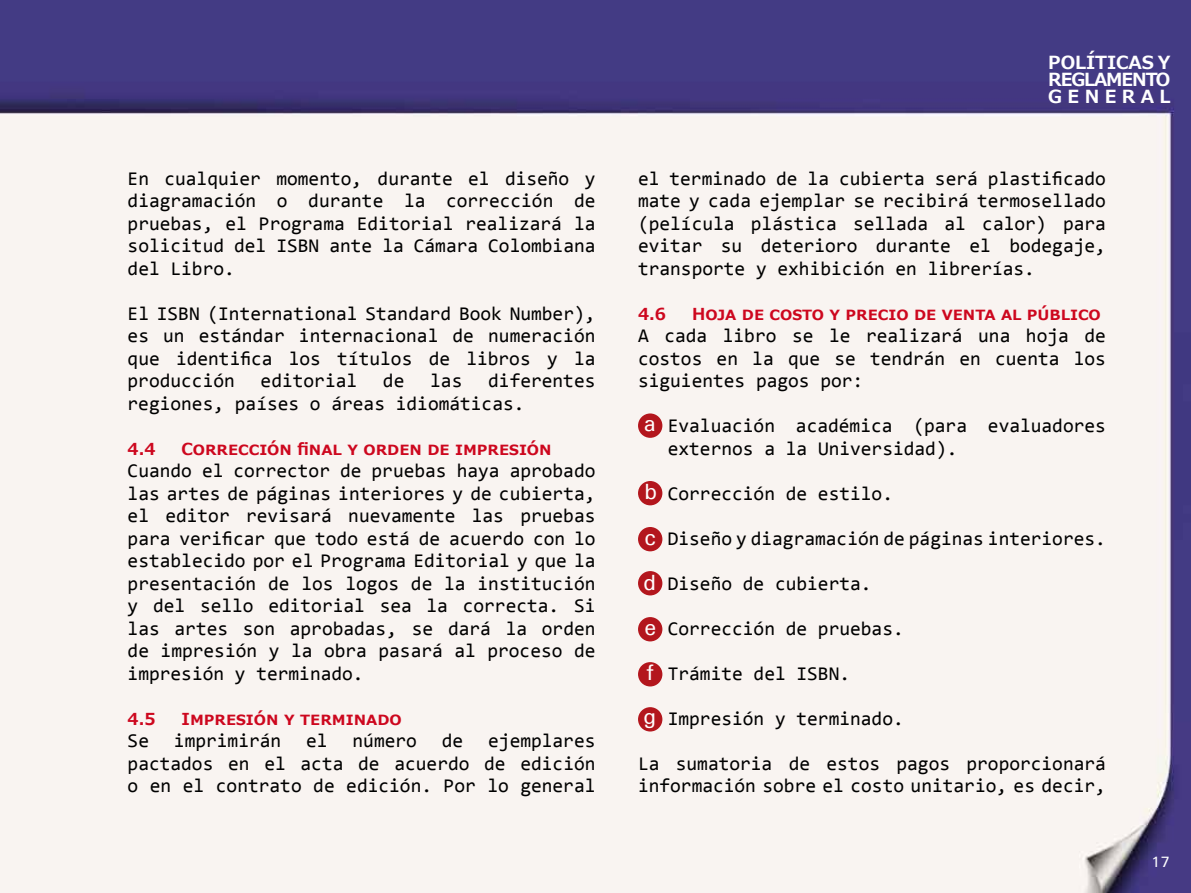
<style>
.page{position:relative;width:1191px;height:893px;background:#fff}
.page>*{position:absolute;margin:0;border:0;box-sizing:border-box;transform-origin:0 0}
.t1{font:19.5px/22.5px "Consolas";color:#000;text-align:justify}
.t2{font:700 18px/16.8px "Meiryo";letter-spacing:-.005em;color:#fff;text-align:justify}
.t3{font:700 16.5px "Meiryo";color:#cd071e}
.t4{font:500 15px "Univers";color:#fff}
.s1{font-family:"Univers";font-weight:500;font-size:22.05px;color:#fff}
</style>
<div class="page">
<img style="left:0;top:0;width:1191px;height:893px">
<div style="left:638px;top:413px;width:24px;height:25px;background:#b3161d;border-radius:50%"></div>
<div style="left:638px;top:481px;width:24px;height:24px;background:#b3161d;border-radius:50%"></div>
<div style="left:638px;top:527px;width:24px;height:24px;background:#b3161d;border-radius:50%"></div>
<div style="left:638px;top:571px;width:24px;height:24px;background:#b3161d;border-radius:50%"></div>
<div style="left:638px;top:617px;width:24px;height:24px;background:#b3161d;border-radius:50%"></div>
<div style="left:638px;top:662px;width:24px;height:24px;background:#b3161d;border-radius:50%"></div>
<div style="left:638px;top:707px;width:24px;height:24px;background:#b3161d;border-radius:50%"></div>
<p class="t1" style="left:128px;top:166px;width:469px">En cualquier momento, durante el diseño y diagramación o durante la corrección de pruebas, el Programa Editorial realizará la solicitud del ISBN ante la Cámara Colombiana del Libro.</p>
<p class="t1" style="left:128px;top:301px;width:469px">El ISBN (International Standard Book Number), es un estándar internacional de numeración que identifica los títulos de libros y la producción</p>
<p class="t1" style="left:128px;top:369px;width:469px;text-indent:360px">diferentes regiones, países o áreas idiomáticas.</p>
<p class="t3" style="left:128px;top:437px;width:30px">4.4</p>
<p class="t3" style="left:182px;top:437px;width:371px">Corrección final y orden de impresión</p>
<p class="t1" style="left:128px;top:459px;width:469px">Cuando el corrector de pruebas haya aprobado las artes de páginas interiores y de cubierta, el editor revisará nuevamente las pruebas para verificar que todo está de acuerdo con lo establecido por el Programa Editorial y que la presentación de los logos de la institución y del sello editorial sea la correcta. Si las artes son aprobadas, se dará la orden de impresión y la obra pasará al proceso de impresión y terminado.</p>
<p class="t3" style="left:128px;top:707px;width:30px">4.5</p>
<p class="t3" style="left:182px;top:707px;width:222px">Impresión y terminado</p>
<p class="t1" style="left:128px;top:729px;width:23px">Se</p>
<p class="t1" style="left:174px;top:729px;width:109px">imprimirán</p>
<p class="t1" style="left:306px;top:729px;width:23px">el</p>
<p class="t1" style="left:352px;top:729px;width:66px">número</p>
<p class="t1" style="left:442px;top:729px;width:23px">de</p>
<p class="t1" style="left:261px;top:369px;width:98px">editorial</p>
<p class="t1" style="left:383px;top:369px;width:23px">de</p>
<p class="t1" style="left:430px;top:369px;width:34px">las</p>
<p class="t1" style="left:128px;top:729px;width:469px;text-indent:360px">ejemplares pactados en el acta de acuerdo de edición o en el contrato de edición. Por lo general</p>
<p class="t2" style="left:1048px;top:55px;width:124px">POLÍTICAS Y REGLAMENTO GENERAL</p>
<p class="t1" style="left:638px;top:166px;width:469px">el terminado de la cubierta será plastificado mate y cada ejemplar se recibirá termosellado (película plástica sellada al calor) para evitar su deterioro durante el bodegaje, transporte y exhibición en librerías.</p>
<p class="t3" style="left:638px;top:302px;width:30px">4.6</p>
<p class="t3" style="left:692px;top:302px;width:410px">Hoja de costo y precio de venta al público</p>
<p class="t1" style="left:638px;top:324px;width:469px">A cada libro se le realizará una hoja de costos en la que se tendrán en cuenta los siguientes pagos por:</p>
<p class="t1" style="left:668px;top:414px;width:439px;text-indent:-24px"><span class="s1">a</span> Evaluación académica (para evaluadores externos a la Universidad).</p>
<p class="t1" style="left:644px;top:482px;width:250px"><span class="s1">b</span> Corrección de estilo.</p>
<p class="t1" style="left:644px;top:527px;width:463px"><span class="s1">c</span> Diseño y diagramación de páginas interiores.</p>
<p class="t1" style="left:643px;top:572px;width:229px"><span class="s1">d</span> Diseño de cubierta.</p>
<p class="t1" style="left:644px;top:617px;width:261px"><span class="s1">e</span> Corrección de pruebas.</p>
<p class="t1" style="left:646px;top:662px;width:205px"><span class="s1">f</span> Trámite del ISBN.</p>
<p class="t1" style="left:643px;top:707px;width:262px"><span class="s1">g</span> Impresión y terminado.</p>
<p class="t1" style="left:638px;top:752px;width:469px">La sumatoria de estos pagos proporcionará información sobre el costo unitario, es decir,</p>
<p class="t4" style="left:1151px;top:852px;width:20px">17</p>
</div>
